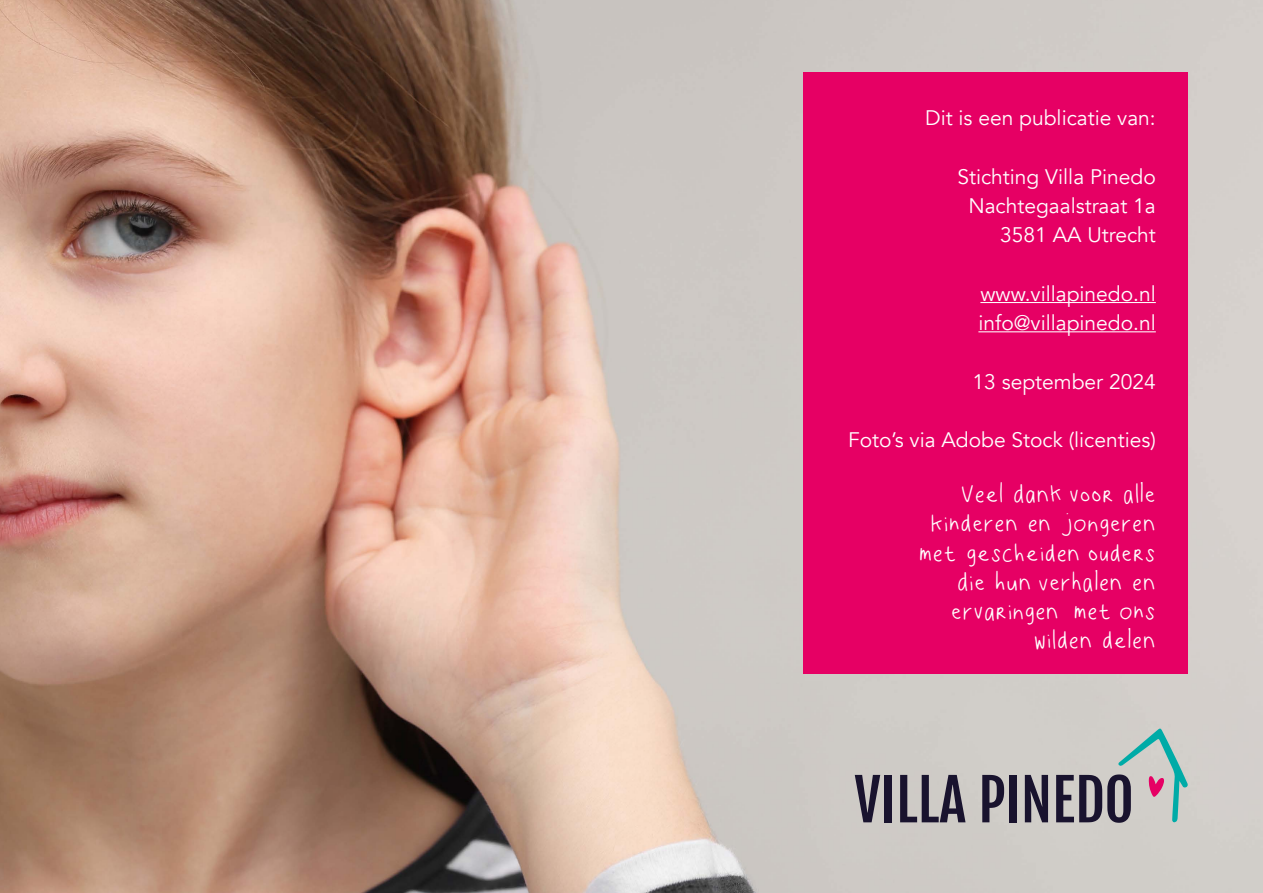
<style>
.page{position:relative;width:1263px;height:893px;background:#fff}
.page>*{position:absolute;margin:0;border:0;box-sizing:border-box;transform-origin:0 0}
.t1{font:56.85px "Fjalla One";color:#19132e}
.t2{font:30px/29.2px "Villa Pinedo Handwritten";color:#fff;text-align:right}
.t3{font:21px/29.2px "Avenir";color:#fff;text-align:right}
</style>
<div class="page">
<img style="left:0;top:0;width:1263px;height:893px">
<div style="left:804px;top:72px;width:384px;height:601px;background:#e60064"></div>
<hr style="left:980px;top:302px;width:176px;height:1px;background:#fff">
<hr style="left:978px;top:331px;width:178px;height:1px;background:#fff">
<svg style="left:1118px;top:728px;width:70px;height:94px;background:#b4c3c1"></svg>
<p class="t3" style="left:925px;top:104px;width:232px">Dit is een publicatie van:</p>
<p class="t3" style="left:957px;top:162px;width:200px">Stichting Villa Pinedo<br>Nachtegaalstraat 1a<br>3581 AA Utrecht</p>
<p class="t3" style="left:978px;top:279px;width:179px;text-align:left">www.villapinedo.nl info@villapinedo.nl</p>
<p class="t3" style="left:972px;top:367px;width:185px">13 september 2024</p>
<p class="t3" style="left:848px;top:426px;width:309px">Foto’s via Adobe Stock (licenties)</p>
<h2 class="t2" style="left:919px;top:482px;width:239px">Veel dank voor alle kinderen en jongeren met gescheiden ouders die hun verhalen en ervaringen met ons wilden delen</h2>
<h1 class="t1" style="left:854px;top:765px;width:281px">VILLA PINEDO</h1>
</div>
